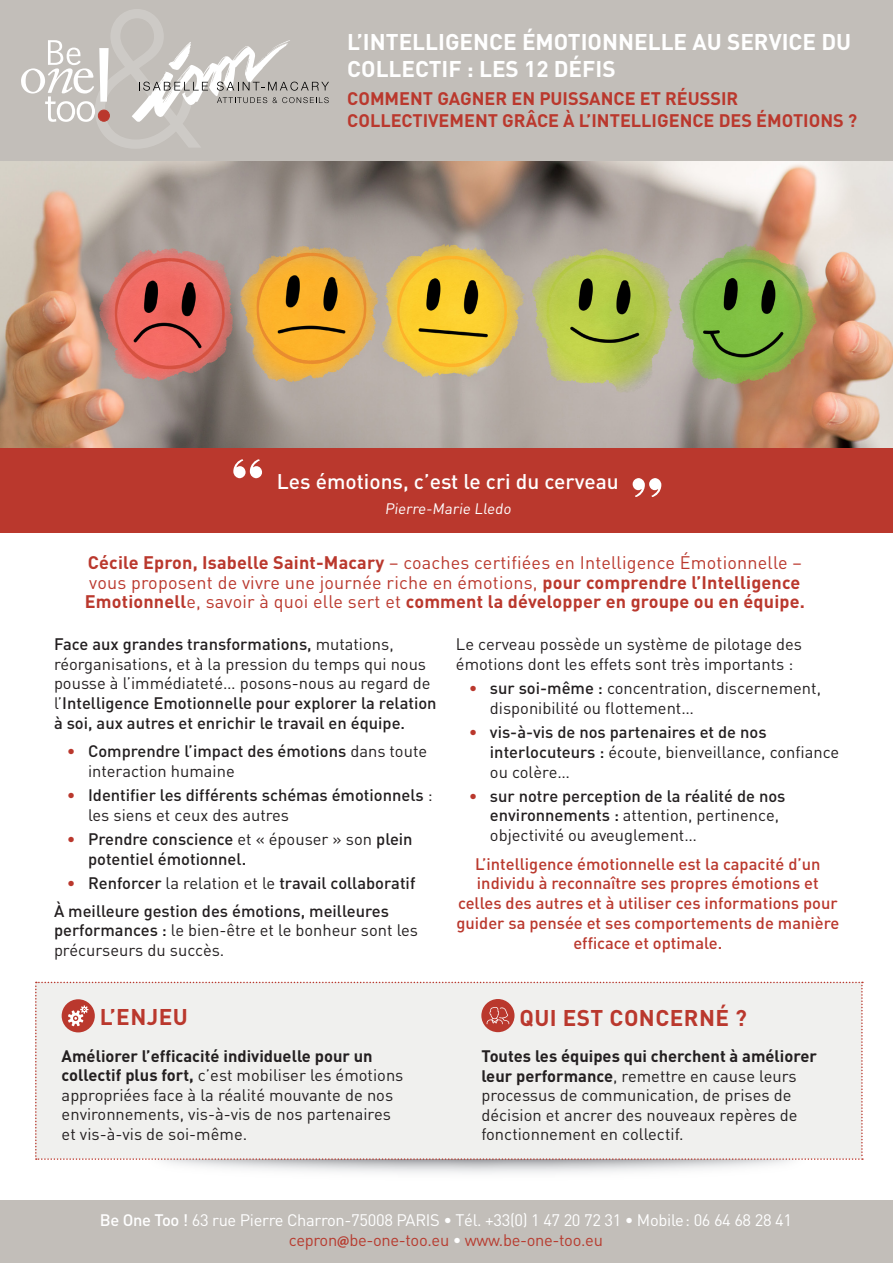
<style>
.page{position:relative;width:893px;height:1263px;background:#fff}
.page>*{position:absolute;margin:0;border:0;box-sizing:border-box;transform-origin:0 0}
.t1{font:700 22.5px/27px "DIN";color:#fff}
.t2{font:700 22.5px "DIN";letter-spacing:.02em;color:#ba382d}
.t3{font:500 21px "DIN";color:#fff}
.t4{font:18px/19.5px "DIN";letter-spacing:.01em;color:#ba382d}
.t5{font:700 18px/21.6px "DIN";color:#ba382d}
.t6{font:500 16.5px/19.8px "DIN";color:#231f20}
.t7{font:16.5px/19.5px "DIN";color:#231f20}
.t8{font:500 16.5px/19.8px "DIN";color:#ba382d;text-align:center}
.t9{font:16.5px/19.8px "DIN";letter-spacing:-.02em;color:#fff;text-align:center}
.t10{font:15px "DIN";color:#fff}
.s1{font-weight:700}
.s2{font-weight:400}
.s3{font-weight:400;color:#ba382d}
.s4{color:#ba382d}
.s5{font-weight:500}
.s6{color:#b73c30}
.s7{font-family:"Myriad Pro";font-weight:700;color:#b73c30}
</style>
<div class="page">
<div style="left:0;top:1200px;width:893px;height:63px;background:#c2beb9"></div>
<div style="left:0;top:0;width:893px;height:162px;background:#c2beb9"></div>
<svg style="left:21px;top:9px;width:308px;height:139px"></svg>
<img style="left:0;top:162px;width:893px;height:286px">
<div style="left:0;top:448px;width:893px;height:85px;background:#ba382d"></div>
<div style="left:35px;top:982px;width:828px;height:178px;background:#f0f0ee"></div>
<svg style="left:633px;top:478px;width:28px;height:19px"></svg>
<svg style="left:233px;top:459px;width:29px;height:19px"></svg>
<p class="t1" style="left:347px;top:27px;width:505px">L’INTELLIGENCE ÉMOTIONNELLE AU SERVICE DU<br>COLLECTIF : LES 12 DÉFIS</p>
<p class="t5" style="left:347px;top:87px;width:512px">COMMENT GAGNER EN PUISSANCE ET RÉUSSIR<br>COLLECTIVEMENT GRÂCE À L’INTELLIGENCE DES ÉMOTIONS ?</p>
<p class="t3" style="left:277px;top:468px;width:344px">Les émotions, c’est le cri du cerveau</p>
<p class="t10" style="left:385px;top:499px;width:130px">Pierre-Marie Lledo</p>
<p class="t4" style="left:85px;top:552px;width:721px"><span class="s1">Cécile Epron, Isabelle Saint-Macary</span> – coaches certifiées en Intelligence Émotionnelle – vous proposent de vivre une journée riche en émotions, <span class="s1">pour comprendre l’Intelligence<br>Emotionnell</span>e, savoir à quoi elle sert et <span class="s1">comment la développer en groupe ou en équipe.</span></p>
<p class="t6" style="left:54px;top:634px;width:384px">Face aux grandes transformations, <span class="s2">mutations, réorganisations, et à la pression du temps qui nous pousse à l’immédiateté… posons-nous au regard de l’</span>Intelligence Emotionnelle pour explorer la relation à soi, aux autres et enrichir le travail en équipe.</p>
<p class="t6" style="left:88px;top:741px;width:341px;text-indent:-21px"><span class="s3">•</span> Comprendre l’impact des émotions <span class="s2">dans toute interaction humaine</span></p>
<p class="t6" style="left:88px;top:784px;width:346px;text-indent:-21px"><span class="s3">•</span> Identifier les différents schémas émotionnels <span class="s2">: les siens et ceux des autres</span></p>
<p class="t6" style="left:88px;top:828px;width:326px;text-indent:-21px"><span class="s3">•</span> Prendre conscience <span class="s2">et « épouser » son</span> plein potentiel émotionnel.</p>
<p class="t6" style="left:67px;top:872px;width:350px"><span class="s3">•</span> Renforcer <span class="s2">la relation et le</span> travail collaboratif</p>
<p class="t6" style="left:54px;top:900px;width:366px">À meilleure gestion des émotions, meilleures performances : <span class="s2">le bien-être et le bonheur sont les précurseurs du succès.</span></p>
<p class="t7" style="left:456px;top:634px;width:348px">Le cerveau possède un système de pilotage des émotions dont les effets sont très importants :</p>
<p class="t7" style="left:490px;top:678px;width:333px;text-indent:-21px"><span class="s4">•</span> <span class="s5">sur soi-même :</span> concentration, discernement, disponibilité ou flottement…</p>
<p class="t6" style="left:490px;top:721px;width:351px;text-indent:-21px"><span class="s3">•</span> vis-à-vis de nos partenaires et de nos interlocuteurs : <span class="s2">écoute, bienveillance, confiance ou colère…</span></p>
<p class="t6" style="left:490px;top:785px;width:297px;text-indent:-21px"><span class="s3">•</span> sur notre perception de la réalité de nos environnements : <span class="s2">attention, pertinence, objectivité ou aveuglement…</span></p>
<p class="t8" style="left:456px;top:853px;width:384px">L’intelligence émotionnelle est la capacité d’un individu à reconnaître ses propres émotions et celles des autres et à utiliser ces informations pour guider sa pensée et ses comportements de manière efficace et optimale.</p>
<p class="t2" style="left:100px;top:1002px;width:90px">L’ENJEU</p>
<p class="t7" style="left:62px;top:1045px;width:343px"><span class="s1">Améliorer l’efficacité individuelle pour un collectif plus fort,</span> c’est mobiliser les émotions appropriées face à la réalité mouvante de nos environnements, vis-à-vis de nos partenaires et vis-à-vis de soi‑même.</p>
<p class="t2" style="left:519px;top:1003px;width:229px">QUI EST CONCERNÉ ?</p>
<p class="t7" style="left:481px;top:1046px;width:337px"><span class="s1">Toutes les équipes qui cherchent à améliorer leur performance</span>, remettre en cause leurs processus de communication, de prises de décision et ancrer des nouveaux repères de fonctionnement en collectif.</p>
<p class="t9" style="left:100px;top:1210px;width:693px"><span class="s5">Be One Too !</span> 63 rue Pierre Charron-75008 PARIS • Tél. +33(0) 1 47 20 72 31 • Mobile: 06 64 68 28 41 <span class="s6">cepron</span><span class="s7">@</span><span class="s6">be-one-too.eu</span> • <span class="s6">www.be-one-too.eu</span></p>
</div>
